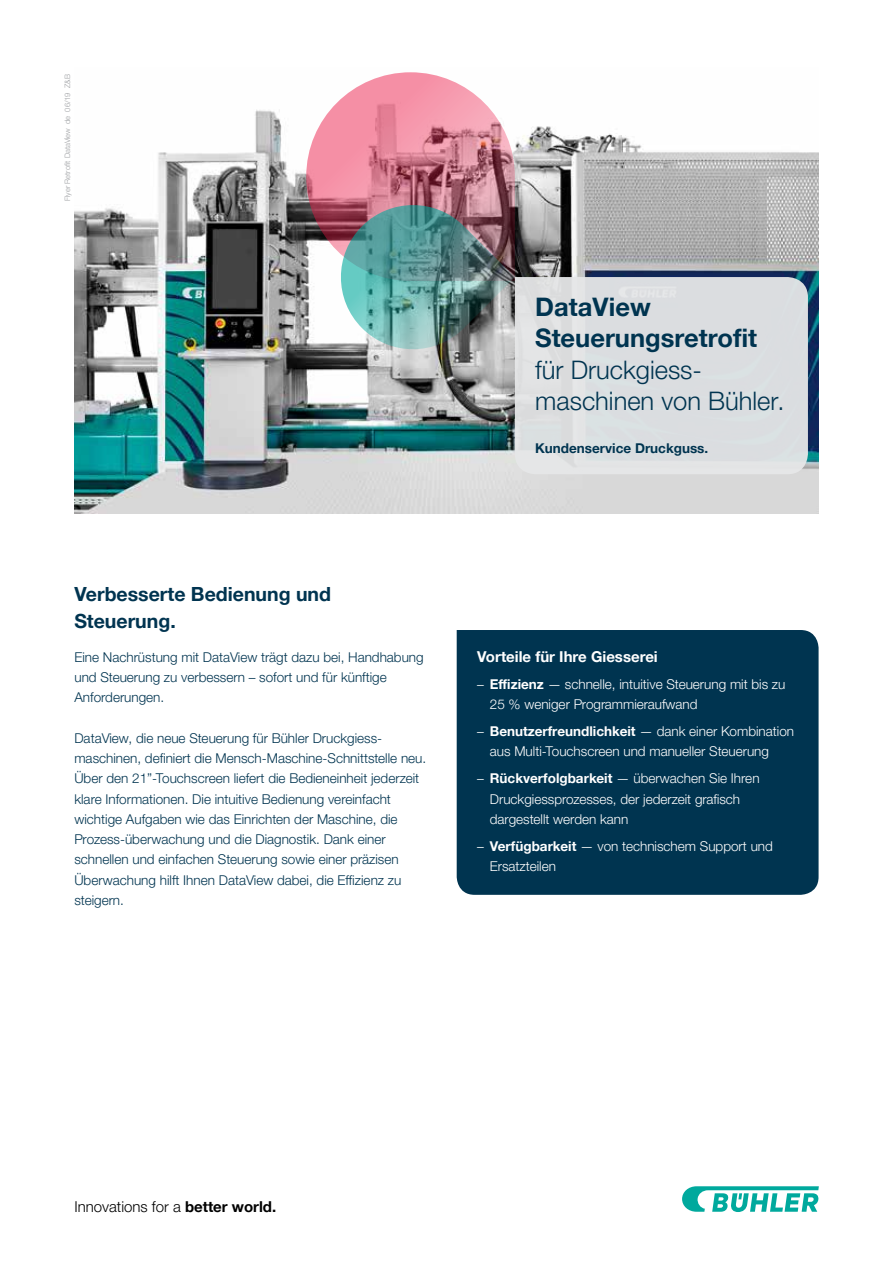
<style>
.page{position:relative;width:893px;height:1263px;background:#fff}
.page>*{position:absolute;margin:0;border:0;box-sizing:border-box;transform-origin:0 0}
.t1{font:300 25.5px/31.5px "Helvetica Neue LTW1 G";color:#003450}
.t2{font:700 25.5px/31.5px "Helvetica Neue LTW1 G";color:#003450}
.t3{font:700 19.5px/27px "Helvetica Neue LTW1 G";color:#003450}
.t4{font:300 15px "Helvetica Neue LTW1 G";color:#000}
.t5{font:700 15px "Helvetica Neue LTW1 G";color:#fff}
.t6{font:300 13.5px/20.2px "Helvetica Neue LTW1 G";color:#003450}
.t7{font:300 13.5px/20.2px "Helvetica Neue LTW1 G";color:#fff}
.t8{font:700 13.5px "Helvetica Neue LTW1 G";color:#003450}
.t9{font:300 7.5px "Helvetica Neue LTW1 G";color:#9d9fa2}
.s1{font-weight:700}
</style>
<div class="page">
<img style="left:74px;top:110px;width:745px;height:403px">
<svg style="left:682px;top:1186px;width:137px;height:26px"></svg>
<svg style="left:515px;top:277px;width:293px;height:197px;background:#dbdee0"></svg>
<div style="left:457px;top:630px;width:362px;height:265px;background:#003450"></div>
<img style="left:306px;top:72px;width:209px;height:284px">
<p class="t9" style="left:63px;top:201px;width:128px;rotate:-90deg">Flyer Retrofit DataView de 06/19 Z&amp;B</p>
<h1 class="t2" style="left:535px;top:291px;width:223px">DataView<br>Steuerungsretrofit</h1>
<h1 class="t1" style="left:535px;top:354px;width:251px">für Druckgiess&shy;maschinen von Bühler.</h1>
<p class="t8" style="left:535px;top:439px;width:174px">Kundenservice Druckguss.</p>
<h2 class="t3" style="left:74px;top:580px;width:258px">Verbesserte Bedienung und<br>Steuerung.</h2>
<p class="t6" style="left:74px;top:647px;width:351px">Eine Nachrüstung mit DataView trägt dazu bei, Handhabung und Steuerung zu verbessern – sofort und für künftige<br>Anforderungen.</p>
<p class="t6" style="left:74px;top:728px;width:353px">DataView, die neue Steuerung für Bühler Druckgiess&shy;maschinen, definiert die Mensch-Maschine-Schnittstelle neu.<br>Über den 21”-Touchscreen liefert die Bedieneinheit jederzeit klare Informationen. Die intuitive Bedienung vereinfacht wichtige Aufgaben wie das Einrichten der Maschine, die Prozess-überwachung und die Diagnostik. Dank einer schnellen und einfachen Steuerung sowie einer präzisen Überwachung hilft Ihnen DataView dabei, die Effizienz zu steigern.</p>
<p class="t5" style="left:477px;top:647px;width:182px">Vorteile für Ihre Giesserei</p>
<p class="t7" style="left:490px;top:674px;width:297px;text-indent:-13px">– <span class="s1">Effizienz</span> — schnelle, intuitive Steuerung mit bis zu<br>25 % weniger Programmieraufwand</p>
<p class="t7" style="left:490px;top:721px;width:306px;text-indent:-13px">– <span class="s1">Benutzerfreundlichkeit</span> — dank einer Kombination aus Multi-Touchscreen und manueller Steuerung</p>
<p class="t7" style="left:490px;top:768px;width:271px;text-indent:-13px">– <span class="s1">Rückverfolgbarkeit</span> — überwachen Sie Ihren<br>Druckgiessprozesses, der jederzeit grafisch dargestellt werden kann</p>
<p class="t7" style="left:490px;top:836px;width:285px;text-indent:-13px">– <span class="s1">Verfügbarkeit</span> — von technischem Support und<br>Ersatzteilen</p>
<p class="t4" style="left:74px;top:1197px;width:203px">Innovations for a <span class="s1">better world.</span></p>
</div>
